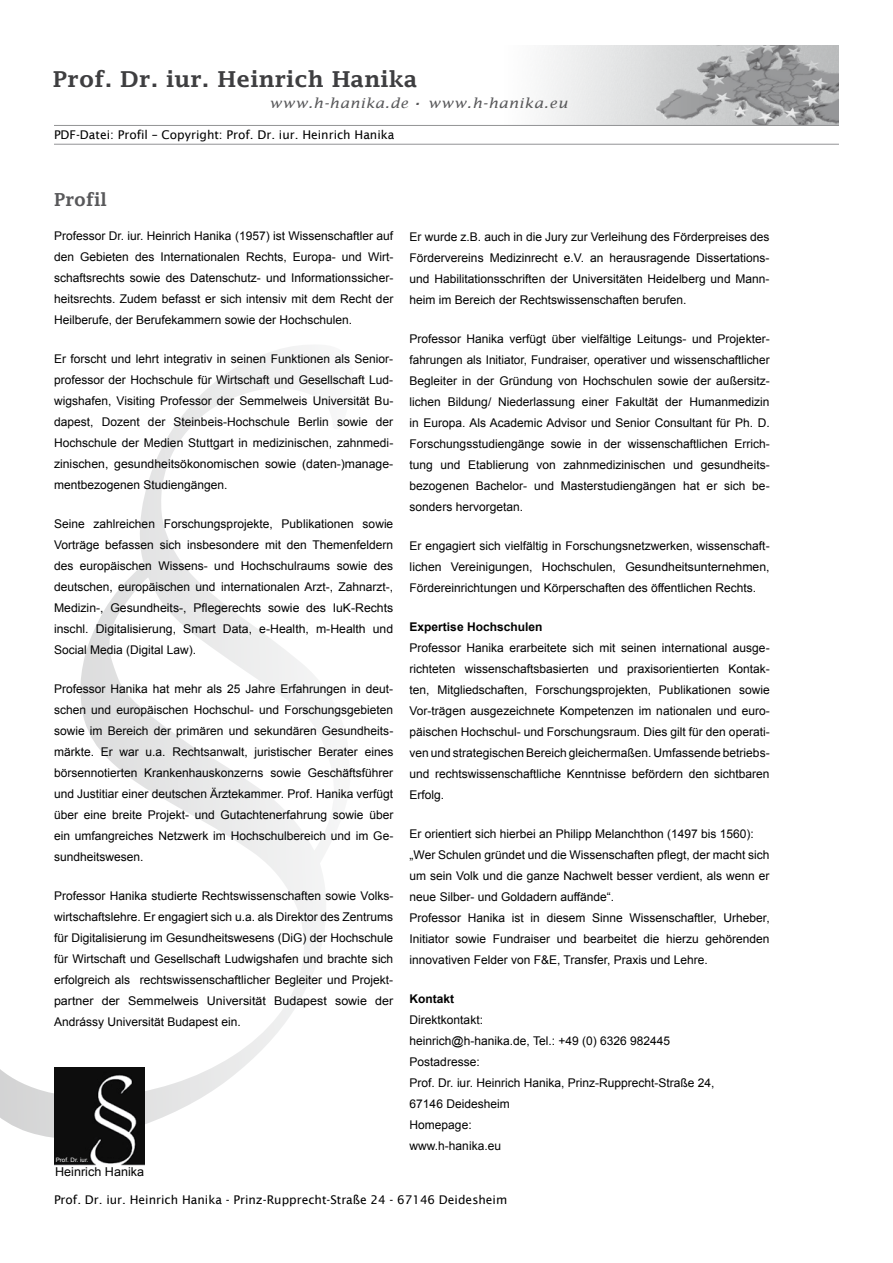
<style>
.page{position:relative;width:893px;height:1263px;background:#fff}
.page>*{position:absolute;margin:0;border:0;box-sizing:border-box;transform-origin:0 0}
.t1{font:600 22.05px "Lucida Fax";letter-spacing:.005em;color:#3e3e40;scale:1.05 1}
.t2{font:600 18px "Lucida Fax";color:#58585a}
.t3{font:italic 13.8px "Lucida Fax";letter-spacing:.035em;color:#58585a;scale:1.1 1}
.t4{font:12.3px "Arial";color:#000}
.t5{font:12px/21px "Arial";color:#000;text-align:justify}
.t6{font:12px "Lucida Sans";color:#000}
.t7{font:700 12px "Arial";color:#000}
.t8{font:6px "Arial";color:#fff}
</style>
<div class="page">
<svg style="left:0;top:345px;width:335px;height:794px"></svg>
<img style="left:521px;top:45px;width:318px;height:80px">
<img style="left:54px;top:1068px;width:90px;height:97px">
<hr style="left:54px;top:125px;width:785px;height:1px;background:#929395">
<hr style="left:54px;top:144px;width:785px;height:1px;background:#929395">
<h1 class="t1" style="left:53px;top:66px;width:349px">Prof. Dr. iur. Heinrich Hanika</h1>
<p class="t3" style="left:269px;top:95px;width:273px">www.h-hanika.de <sup>.</sup> www.h-hanika.eu</p>
<p class="t6" style="left:54px;top:127px;width:342px">PDF-Datei: Profil – Copyright: Prof. Dr. iur. Heinrich Hanika</p>
<h2 class="t2" style="left:54px;top:189px;width:54px">Profil</h2>
<p class="t5" style="left:54px;top:226px;width:341px">Professor Dr. iur. Heinrich Hanika (1957) ist Wissenschaftler auf den Gebieten des Internationalen Rechts, Europa- und Wirt&shy;schaftsrechts sowie des Datenschutz- und Informationssicher&shy;heitsrechts. Zudem befasst er sich intensiv mit dem Recht der Heilberufe, der Berufekammern sowie der Hochschulen.</p>
<p class="t5" style="left:54px;top:349px;width:341px">Er forscht und lehrt integrativ in seinen Funktionen als Senior&shy;professor der Hochschule für Wirtschaft und Gesellschaft Lud&shy;wigshafen, Visiting Professor der Semmelweis Universität Bu&shy;dapest, Dozent der Steinbeis-Hochschule Berlin sowie der Hochschule der Medien Stuttgart in medizinischen, zahnmedi&shy;zinischen, gesundheitsökonomischen sowie (daten-)manage&shy;mentbezogenen Studiengängen.</p>
<p class="t5" style="left:54px;top:514px;width:341px">Seine zahlreichen Forschungsprojekte, Publikationen sowie Vorträge befassen sich insbesondere mit den Themenfeldern des europäischen Wissens- und Hochschulraums sowie des deutschen, europäischen und internationalen Arzt-, Zahnarzt-, Medizin-, Gesundheits-, Pflegerechts sowie des IuK-Rechts inschl. Digitalisierung, Smart Data, e-Health, m-Health und Social Media (Digital Law).</p>
<p class="t5" style="left:54px;top:679px;width:341px">Professor Hanika hat mehr als 25 Jahre Erfahrungen in deut&shy;schen und europäischen Hochschul- und Forschungsgebieten sowie im Bereich der primären und sekundären Gesundheits&shy;märkte. Er war u.a. Rechtsanwalt, juristischer Berater eines börsennotierten Krankenhauskonzerns sowie Geschäftsführer und Justitiar einer deutschen Ärztekammer. Prof. Hanika verfügt über eine breite Projekt- und Gutachtenerfahrung sowie über ein umfangreiches Netzwerk im Hochschulbereich und im Ge&shy;sundheitswesen.</p>
<p class="t5" style="left:54px;top:886px;width:341px">Professor Hanika studierte Rechtswissenschaften sowie Volks&shy;wirtschaftslehre. Er engagiert sich u.a. als Direktor des Zentrums für Digitalisierung im Gesundheitswesens (DiG) der Hochschule für Wirtschaft und Gesellschaft Ludwigshafen und brachte sich erfolgreich als rechtswissenschaftlicher Begleiter und Projekt&shy;partner der Semmelweis Universität Budapest sowie der Andrássy Universität Budapest ein.</p>
<p class="t8" style="left:56px;top:1156px;width:34px">Prof. Dr. iur.</p>
<p class="t4" style="left:55px;top:1164px;width:90px">Heinrich Hanika</p>
<p class="t5" style="left:410px;top:226px;width:361px">Er wurde z.B. auch in die Jury zur Verleihung des Förderpreises des Fördervereins Medizinrecht e.V. an herausragende Dissertations&shy;und Habilitationsschriften der Universitäten Heidelberg und Mann&shy;heim im Bereich der Rechtswissenschaften berufen.</p>
<p class="t5" style="left:410px;top:328px;width:362px">Professor Hanika verfügt über vielfältige Leitungs- und Projekter&shy;fahrungen als Initiator, Fundraiser, operativer und wissenschaftlicher Begleiter in der Gründung von Hochschulen sowie der außersitz&shy;lichen Bildung/ Niederlassung einer Fakultät der Humanmedizin in Europa. Als Academic Advisor und Senior Consultant für Ph. D.<br>Forschungsstudiengänge sowie in der wissenschaftlichen Errich&shy;tung und Etablierung von zahnmedizinischen und gesundheits&shy;bezogenen Bachelor- und Masterstudiengängen hat er sich be&shy;sonders hervorgetan.</p>
<p class="t5" style="left:410px;top:535px;width:361px">Er engagiert sich vielfältig in Forschungsnetzwerken, wissenschaft&shy;lichen Vereinigungen, Hochschulen, Gesundheitsunternehmen, Fördereinrichtungen und Körperschaften des öffentlichen Rechts.</p>
<p class="t7" style="left:410px;top:619px;width:134px">Expertise Hochschulen</p>
<p class="t5" style="left:410px;top:637px;width:362px">Professor Hanika erarbeitete sich mit seinen international ausge&shy;richteten wissenschaftsbasierten und praxisorientierten Kontak&shy;ten, Mitgliedschaften, Forschungsprojekten, Publikationen sowie Vor-trägen ausgezeichnete Kompetenzen im nationalen und euro&shy;päischen Hochschul- und Forschungsraum. Dies gilt für den operati&shy;ven und strategischen Bereich gleichermaßen. Umfassende betriebs&shy;und rechtswissenschaftliche Kenntnisse befördern den sichtbaren Erfolg.</p>
<p class="t5" style="left:410px;top:823px;width:361px;text-align:left">Er orientiert sich hierbei an Philipp Melanchthon (1497 bis 1560): „Wer Schulen gründet und die Wissenschaften pflegt, der macht sich um sein Volk und die ganze Nachwelt besser verdient, als wenn er neue Silber- und Goldadern auffände“.<br>Professor Hanika ist in diesem Sinne Wissenschaftler, Urheber, Initiator sowie Fundraiser und bearbeitet die hierzu gehörenden innovativen Felder von F&amp;E, Transfer, Praxis und Lehre.</p>
<p class="t7" style="left:410px;top:991px;width:46px">Kontakt</p>
<p class="t5" style="left:410px;top:1009px;width:306px;text-align:left">Direktkontakt:<br>heinrich@h-hanika.de, Tel.: +49 (0) 6326 982445<br>Postadresse:<br>Prof. Dr. iur. Heinrich Hanika, Prinz-Rupprecht-Straße 24,<br>67146 Deidesheim<br>Homepage:<br>www.h-hanika.eu</p>
<p class="t6" style="left:54px;top:1193px;width:455px">Prof. Dr. iur. Heinrich Hanika - Prinz-Rupprecht-Straße 24 - 67146 Deidesheim</p>
</div>
